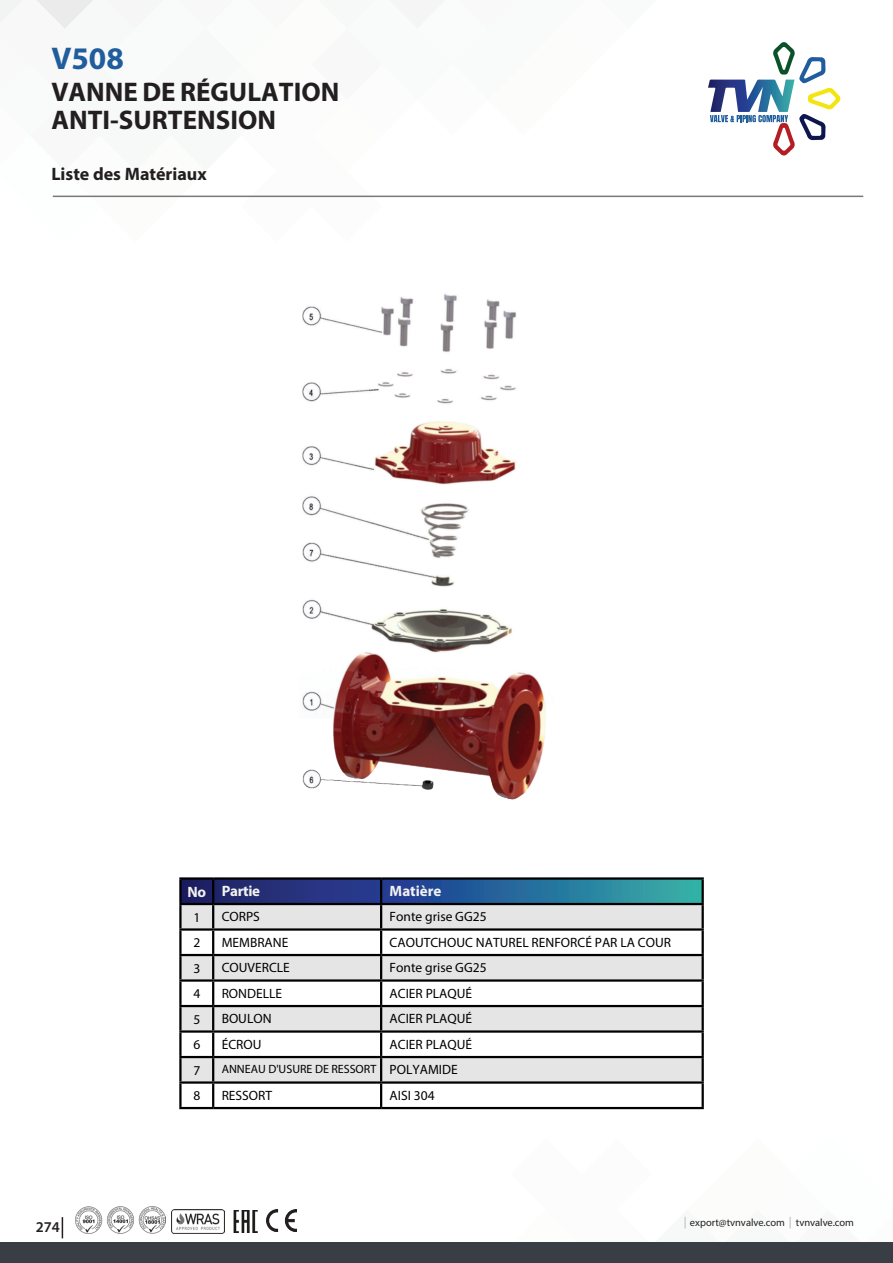
<style>
.page{position:relative;width:893px;height:1263px;background:#fff}
.page>*{position:absolute;margin:0;border:0;box-sizing:border-box;transform-origin:0 0}
.t1{font:700 31.5px "Myriad Pro";color:#1f5d9d}
.t2{font:700 27px/28.5px "Myriad Pro";color:#231f20}
.t3{font:700 18px "Myriad Pro";color:#231f20}
.t4{font:700 15px "Myriad Pro";color:#f2f2f2}
.t5{font:600 15px "Myriad Pro";color:#231f20}
.t6{font:13.5px "Myriad Pro";color:#000}
.t7{font:12px "Myriad Pro";color:#000}
.t8{font:10.5px "Myriad Pro";color:#231f20}
</style>
<div class="page">
<svg style="left:194px;top:1101px;width:74px;height:9px"></svg>
<img style="left:233px;top:1211px;width:25px;height:22px">
<svg style="left:1px;top:0;width:698px;height:198px"></svg>
<div style="left:0;top:1242px;width:893px;height:21px;background:#393e45"></div>
<svg style="left:62px;top:1217px;width:1px;height:21px"></svg>
<svg style="left:708px;top:42px;width:132px;height:113px"></svg>
<hr style="left:53px;top:196px;width:810px;height:1px;background:#231f20">
<img style="left:75px;top:1206px;width:91px;height:28px">
<img style="left:171px;top:1210px;width:54px;height:23px">
<img style="left:266px;top:1209px;width:31px;height:22px">
<svg style="left:335px;top:1084px;width:456px;height:145px"></svg>
<img style="left:302px;top:293px;width:244px;height:507px">
<svg style="left:182px;top:880px;width:520px;height:48px;background:#849db8"></svg>
<svg style="left:182px;top:956px;width:520px;height:125px;fill:#e5e5e5"></svg>
<hr style="left:179px;top:880px;width:3px;height:23px;background:#000">
<hr style="left:179px;top:877px;width:34px;height:3px;background:#000">
<hr style="left:213px;top:877px;width:168px;height:3px;background:#000">
<hr style="left:381px;top:877px;width:323px;height:3px;background:#000">
<hr style="left:179px;top:905px;width:3px;height:23px;background:#000">
<hr style="left:179px;top:931px;width:3px;height:23px;background:#000">
<hr style="left:179px;top:982px;width:3px;height:23px;background:#000">
<hr style="left:179px;top:1033px;width:3px;height:23px;background:#000">
<hr style="left:179px;top:1084px;width:3px;height:23px;background:#000">
<hr style="left:179px;top:903px;width:34px;height:2px;background:#000">
<hr style="left:213px;top:903px;width:168px;height:2px;background:#000">
<hr style="left:381px;top:903px;width:323px;height:2px;background:#000">
<hr style="left:179px;top:928px;width:34px;height:3px;background:#000">
<hr style="left:213px;top:928px;width:168px;height:3px;background:#000">
<hr style="left:381px;top:928px;width:323px;height:3px;background:#000">
<hr style="left:179px;top:1107px;width:34px;height:2px;background:#000">
<hr style="left:213px;top:1107px;width:168px;height:2px;background:#000">
<hr style="left:381px;top:1107px;width:323px;height:2px;background:#000">
<hr style="left:212px;top:880px;width:2px;height:23px;background:#000">
<hr style="left:380px;top:880px;width:2px;height:23px;background:#000">
<hr style="left:702px;top:880px;width:2px;height:23px;background:#000">
<hr style="left:212px;top:905px;width:2px;height:23px;background:#000">
<hr style="left:380px;top:905px;width:2px;height:23px;background:#000">
<hr style="left:702px;top:905px;width:2px;height:23px;background:#000">
<hr style="left:212px;top:931px;width:2px;height:23px;background:#000">
<hr style="left:380px;top:931px;width:2px;height:23px;background:#000">
<hr style="left:702px;top:931px;width:2px;height:23px;background:#000">
<hr style="left:212px;top:982px;width:2px;height:23px;background:#000">
<hr style="left:380px;top:982px;width:2px;height:23px;background:#000">
<hr style="left:702px;top:982px;width:2px;height:23px;background:#000">
<hr style="left:212px;top:1033px;width:2px;height:23px;background:#000">
<hr style="left:380px;top:1033px;width:2px;height:23px;background:#000">
<hr style="left:702px;top:1033px;width:2px;height:23px;background:#000">
<hr style="left:212px;top:1084px;width:2px;height:23px;background:#000">
<hr style="left:380px;top:1084px;width:2px;height:23px;background:#000">
<hr style="left:702px;top:1084px;width:2px;height:23px;background:#000">
<hr style="left:179px;top:954px;width:34px;height:2px;background:#000">
<hr style="left:179px;top:956px;width:3px;height:23px;background:#000">
<hr style="left:179px;top:979px;width:34px;height:3px;background:#000">
<hr style="left:213px;top:954px;width:168px;height:2px;background:#000">
<hr style="left:212px;top:956px;width:2px;height:23px;background:#000">
<hr style="left:213px;top:979px;width:168px;height:3px;background:#000">
<hr style="left:381px;top:954px;width:323px;height:2px;background:#000">
<hr style="left:380px;top:956px;width:2px;height:23px;background:#000">
<hr style="left:702px;top:956px;width:2px;height:23px;background:#000">
<hr style="left:381px;top:979px;width:323px;height:3px;background:#000">
<hr style="left:179px;top:1005px;width:34px;height:2px;background:#000">
<hr style="left:179px;top:1007px;width:3px;height:23px;background:#000">
<hr style="left:179px;top:1030px;width:34px;height:3px;background:#000">
<hr style="left:213px;top:1005px;width:168px;height:2px;background:#000">
<hr style="left:212px;top:1007px;width:2px;height:23px;background:#000">
<hr style="left:213px;top:1030px;width:168px;height:3px;background:#000">
<hr style="left:381px;top:1005px;width:323px;height:2px;background:#000">
<hr style="left:380px;top:1007px;width:2px;height:23px;background:#000">
<hr style="left:702px;top:1007px;width:2px;height:23px;background:#000">
<hr style="left:381px;top:1030px;width:323px;height:3px;background:#000">
<hr style="left:179px;top:1056px;width:34px;height:2px;background:#000">
<hr style="left:179px;top:1058px;width:3px;height:23px;background:#000">
<hr style="left:179px;top:1081px;width:34px;height:3px;background:#000">
<hr style="left:213px;top:1056px;width:168px;height:2px;background:#000">
<hr style="left:212px;top:1058px;width:2px;height:23px;background:#000">
<hr style="left:213px;top:1081px;width:168px;height:3px;background:#000">
<hr style="left:381px;top:1056px;width:323px;height:2px;background:#000">
<hr style="left:380px;top:1058px;width:2px;height:23px;background:#000">
<hr style="left:702px;top:1058px;width:2px;height:23px;background:#000">
<hr style="left:381px;top:1081px;width:323px;height:3px;background:#000">
<p class="t1" style="left:51px;top:37px;width:74px">V508</p>
<p class="t2" style="left:51px;top:76px;width:289px">VANNE DE RÉGULATION<br>ANTI-SURTENSION</p>
<p class="t3" style="left:51px;top:162px;width:157px">Liste des Matériaux</p>
<p class="t4" style="left:187px;top:882px;width:20px">No</p>
<p class="t4" style="left:222px;top:881px;width:40px">Partie</p>
<p class="t4" style="left:390px;top:881px;width:53px">Matière</p>
<p class="t6" style="left:193px;top:909px;width:8px">1</p>
<p class="t6" style="left:222px;top:908px;width:40px">CORPS</p>
<p class="t6" style="left:390px;top:908px;width:98px">Fonte grise GG25</p>
<p class="t6" style="left:193px;top:934px;width:8px">2</p>
<p class="t6" style="left:222px;top:934px;width:68px">MEMBRANE</p>
<p class="t6" style="left:390px;top:934px;width:283px">CAOUTCHOUC NATUREL RENFORCÉ PAR LA COUR</p>
<p class="t6" style="left:193px;top:960px;width:8px">3</p>
<p class="t6" style="left:222px;top:959px;width:70px">COUVERCLE</p>
<p class="t6" style="left:390px;top:959px;width:98px">Fonte grise GG25</p>
<p class="t6" style="left:193px;top:985px;width:8px">4</p>
<p class="t6" style="left:222px;top:985px;width:62px">RONDELLE</p>
<p class="t6" style="left:390px;top:985px;width:84px">ACIER PLAQUÉ</p>
<p class="t6" style="left:193px;top:1011px;width:8px">5</p>
<p class="t6" style="left:222px;top:1010px;width:51px">BOULON</p>
<p class="t6" style="left:390px;top:1010px;width:84px">ACIER PLAQUÉ</p>
<p class="t6" style="left:193px;top:1036px;width:8px">6</p>
<p class="t6" style="left:222px;top:1036px;width:41px">ÉCROU</p>
<p class="t6" style="left:390px;top:1036px;width:84px">ACIER PLAQUÉ</p>
<p class="t6" style="left:193px;top:1062px;width:8px">7</p>
<p class="t7" style="left:222px;top:1062px;width:156px">ANNEAU D'USURE DE RESSORT</p>
<p class="t6" style="left:390px;top:1061px;width:70px">POLYAMIDE</p>
<p class="t6" style="left:193px;top:1087px;width:8px">8</p>
<p class="t6" style="left:222px;top:1087px;width:52px">RESSORT</p>
<p class="t6" style="left:390px;top:1087px;width:47px">AISI 304</p>
<p class="t5" style="left:36px;top:1218px;width:26px">274</p>
<p class="t8" style="left:690px;top:1216px;width:166px">export@tvnvalve.com tvnvalve.com</p>
</div>
